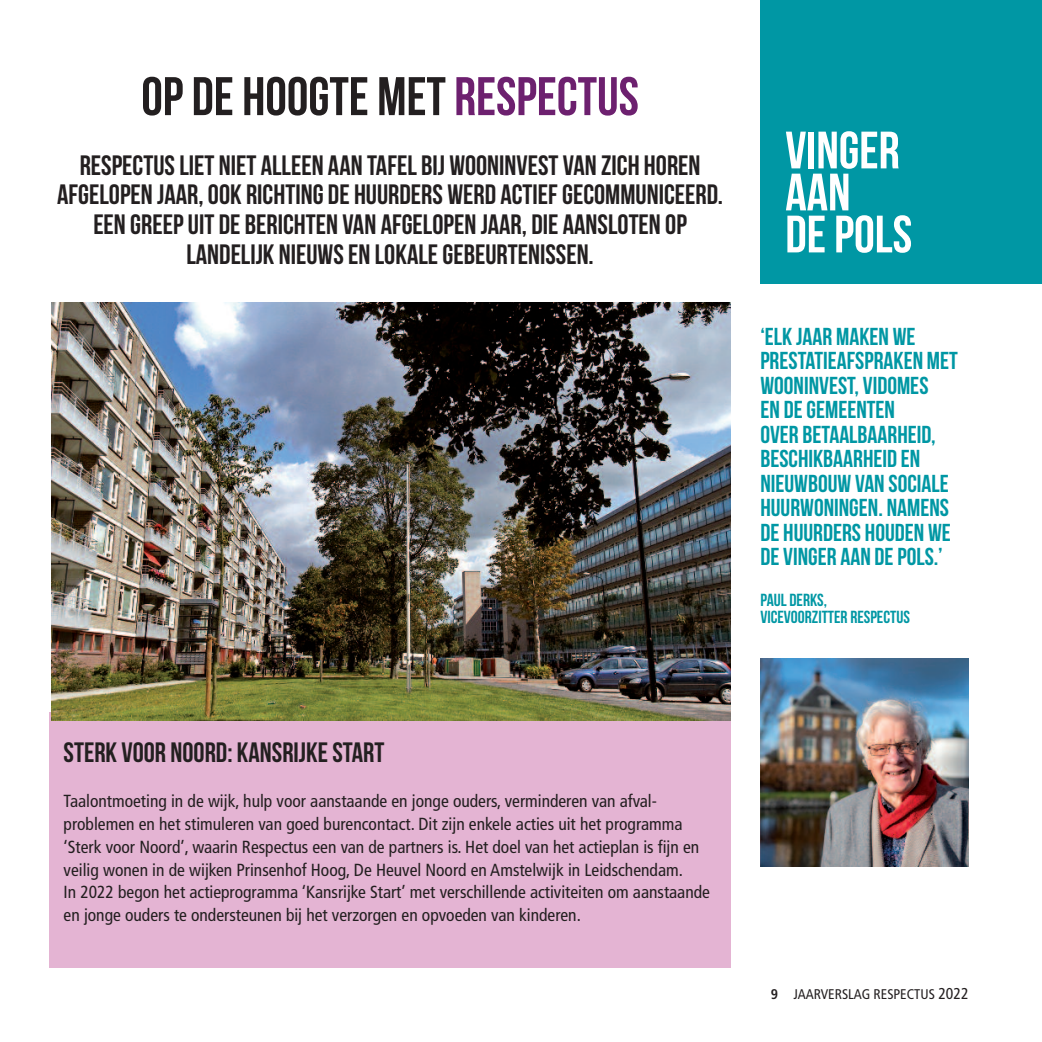
<style>
.page{position:relative;width:1042px;height:1042px;background:#fff}
.page>*{position:absolute;margin:0;border:0;box-sizing:border-box;transform-origin:0 0}
.t1{font:54.25px "Bebas Neue";color:#231f20}
.t2{font:52.5px/42px "Bebas Neue";color:#fff}
.t3{font:28px/29.8px "Bebas Neue";color:#231f20;text-align:center}
.t4{font:24.5px/24.5px "Bebas Neue";color:#0097a4}
.t5{font:condensed 17.5px/22.8px "Frutiger";color:#231f20}
.t6{font:17.5px/17.5px "Bebas Neue";color:#0097a4}
.t7{font:condensed 14px "Frutiger";color:#231f20}
.s1{color:#6d206f}
.s2{font-weight:700}
.s3{font-size:15.75px}
</style>
<div class="page">
<div style="left:50px;top:712px;width:680px;height:255px;background:#e4b4d3"></div>
<img style="left:52px;top:302px;width:678px;height:418px">
<div style="left:760px;top:0;width:282px;height:283px;background:#0097a4"></div>
<img style="left:760px;top:658px;width:208px;height:208px">
<h1 class="t1" style="left:141px;top:65px;width:499px">OP DE HOOGTE MET <span class="s1">RESPECTUS</span></h1>
<p class="t3" style="left:57px;top:150px;width:667px">RESPECTUSLIET NIET ALLEEN AAN TAFEL BIJ WOONINVEST VAN ZICH HOREN AFGELOPEN JAAR,OOK RICHTING DE HUURDERS WERD ACTIEF GECOMMUNICEERD.<br>EEN GREEP UIT DE BERICHTEN VAN AFGELOPEN JAAR, DIE AANSLOTEN OP LANDELIJK NIEUWSEN LOKALEGEBEURTENISSEN.</p>
<h2 class="t2" style="left:785px;top:129px;width:128px">VINGER<br>AAN<br>DEPOLS</h2>
<h3 class="t4" style="left:760px;top:324px;width:199px">‘ELK JAAR MAKEN WE<br>PRESTATIEAFSPRAKEN MET<br>WOONINVEST, VIDOMES<br>EN DE GEMEENTEN<br>OVER BETAALBAARHEID,<br>BESCHIKBAARHEID EN<br>NIEUWBOUW VAN SOCIALE<br>HUURWONINGEN. NAMENS<br>DE HUURDERS HOUDEN WE<br>DE VINGER AAN DE POLS.’</h3>
<p class="t6" style="left:760px;top:591px;width:151px">PAUL DERKS,<br>VICEVOORZITTER RESPECTUS</p>
<h3 class="t3" style="left:64px;top:737px;width:322px">STERK VOOR NOORD: KANSRIJKESTART</h3>
<p class="t5" style="left:64px;top:791px;width:648px">Taalontmoeting in de wijk, hulp voor aanstaande en jonge ouders, verminderen van afval&shy;problemen en het stimuleren van goed burencontact. Dit zijn enkele acties uit het programma ‘Sterk voor Noord’, waarin Respectus een van de partners is. Het doel van het actieplan is fijn en veilig wonen in de wijken Prinsenhof Hoog, De Heuvel Noord en Amstelwijk in Leidschendam.<br>In 2022 begon het actieprogramma ‘Kansrijke Start’ met verschillende activiteiten om aanstaande en jonge ouders te ondersteunen bij het verzorgen en opvoeden van kinderen.</p>
<p class="t7" style="left:771px;top:988px;width:199px"><span class="s2">9</span> JAARVERSLAG RESPECTUS <span class="s3">2022</span></p>
</div>
